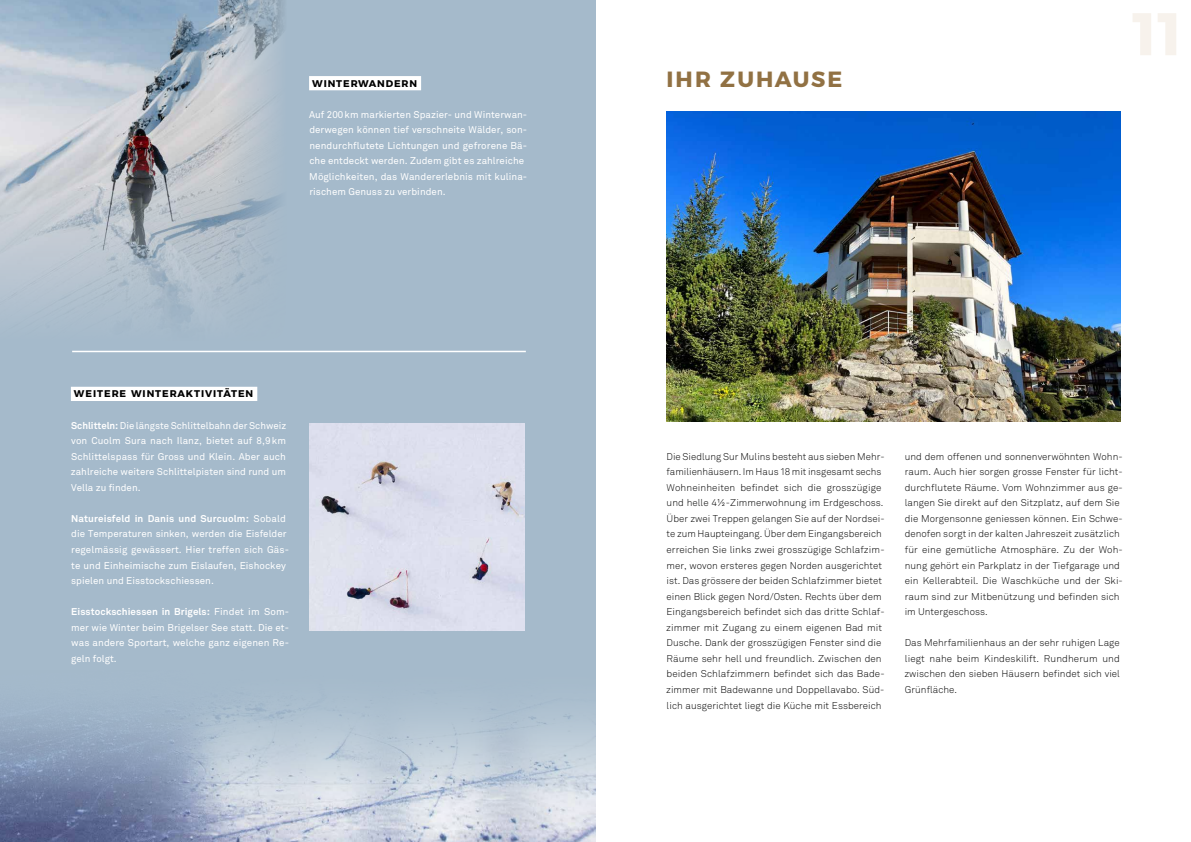
<style>
.page{position:relative;width:1191px;height:842px;background:#fff}
.page>*{position:absolute;margin:0;border:0;box-sizing:border-box;transform-origin:0 0}
.t1{font:700 22px "Montserrat";letter-spacing:.1em;color:#917143}
.t2{font:300 9.8px/15.5px "Akkurat";letter-spacing:.005em;color:#000}
.t3{font:9.8px/15.6px "Akkurat";letter-spacing:.005em;color:#fff}
.t4{font:700 9.8px "Montserrat";letter-spacing:.1em;color:#000}
.s1{font-weight:700}
</style>
<div class="page">
<div style="left:0;top:0;width:595px;height:842px;background:#a5bacb"></div>
<img style="left:0;top:0;width:284px;height:309px">
<div style="left:309px;top:76px;width:112px;height:14px;background:#fff"></div>
<div style="left:71px;top:387px;width:186px;height:14px;background:#fff"></div>
<img style="left:309px;top:423px;width:215px;height:208px">
<hr style="left:72px;top:351px;width:454px;height:1px;background:#fff">
<img style="left:0;top:708px;width:595px;height:134px">
<img style="left:666px;top:111px;width:454px;height:310px">
<p class="t4" style="left:312px;top:75px;width:106px">WINTERWANDERN</p>
<p class="t3" style="left:309px;top:107px;width:220px">Auf 200km markierten Spazier- und Winterwan&shy;derwegen können tief verschneite Wälder, son&shy;nendurchflutete Lichtungen und gefrorene Bä&shy;che entdeckt werden. Zudem gibt es zahlreiche Möglichkeiten, das Wandererlebnis mit kulina&shy;rischem Genuss zu verbinden.</p>
<p class="t4" style="left:74px;top:386px;width:181px">WEITERE WINTERAKTIVITÄTEN</p>
<p class="t3" style="left:71px;top:418px;width:217px;text-align:justify"><span class="s1">Schlitteln:</span> Die längste Schlittelbahn der Schweiz von Cuolm Sura nach Ilanz, bietet auf 8,9km Schlittelspass für Gross und Klein. Aber auch zahlreiche weitere Schlittelpisten sind rund um Vella zu finden.</p>
<p class="t3" style="left:71px;top:511px;width:219px"><span class="s1">Natureisfeld in Danis und Surcuolm:</span> Sobald die Temperaturen sinken, werden die Eisfelder regelmässig gewässert. Hier treffen sich Gäs&shy;te und Einheimische zum Eislaufen, Eishockey spielen und Eisstockschiessen.</p>
<p class="t3" style="left:71px;top:604px;width:219px;text-align:justify"><span class="s1">Eisstockschiessen in Brigels:</span> Findet im Som&shy;mer wie Winter beim Brigelser See statt. Die et&shy;was andere Sportart, welche ganz eigenen Re&shy;geln folgt.</p>
<h1 class="t1" style="left:666px;top:61px;width:177px">IHR ZUHAUSE</h1>
<p class="t2" style="left:666px;top:449px;width:220px">Die Siedlung Sur Mulins besteht aus sieben Mehr&shy;familienhäusern. Im Haus 18 mit insgesamt sechs Wohneinheiten befindet sich die grosszügige und helle 4½-Zimmerwohnung im Erdgeschoss.<br>Über zwei Treppen gelangen Sie auf der Nordsei&shy;te zum Haupteingang. Über dem Eingangsbereich erreichen Sie links zwei grosszügige Schlafzim&shy;mer, wovon ersteres gegen Norden ausgerichtet ist. Das grössere der beiden Schlafzimmer bietet einen Blick gegen Nord/Osten. Rechts über dem Eingangsbereich befindet sich das dritte Schlaf&shy;zimmer mit Zugang zu einem eigenen Bad mit Dusche. Dank der grosszügigen Fenster sind die Räume sehr hell und freundlich. Zwischen den beiden Schlafzimmern befindet sich das Bade&shy;zimmer mit Badewanne und Doppellavabo. Süd&shy;lich ausgerichtet liegt die Küche mit Essbereich</p>
<p class="t2" style="left:904px;top:449px;width:220px">und dem offenen und sonnenverwöhnten Wohn&shy;raum. Auch hier sorgen grosse Fenster für licht&shy;durchflutete Räume. Vom Wohnzimmer aus ge&shy;langen Sie direkt auf den Sitzplatz, auf dem Sie die Morgensonne geniessen können. Ein Schwe&shy;denofen sorgt in der kalten Jahreszeit zusätzlich für eine gemütliche Atmosphäre. Zu der Woh&shy;nung gehört ein Parkplatz in der Tiefgarage und ein Kellerabteil. Die Waschküche und der Ski&shy;raum sind zur Mitbenützung und befinden sich im Untergeschoss.</p>
<p class="t2" style="left:904px;top:635px;width:217px;text-align:justify">Das Mehrfamilienhaus an der sehr ruhigen Lage liegt nahe beim Kindeskilift. Rundherum und zwischen den sieben Häusern befindet sich viel Grünfläche.</p>
</div>
